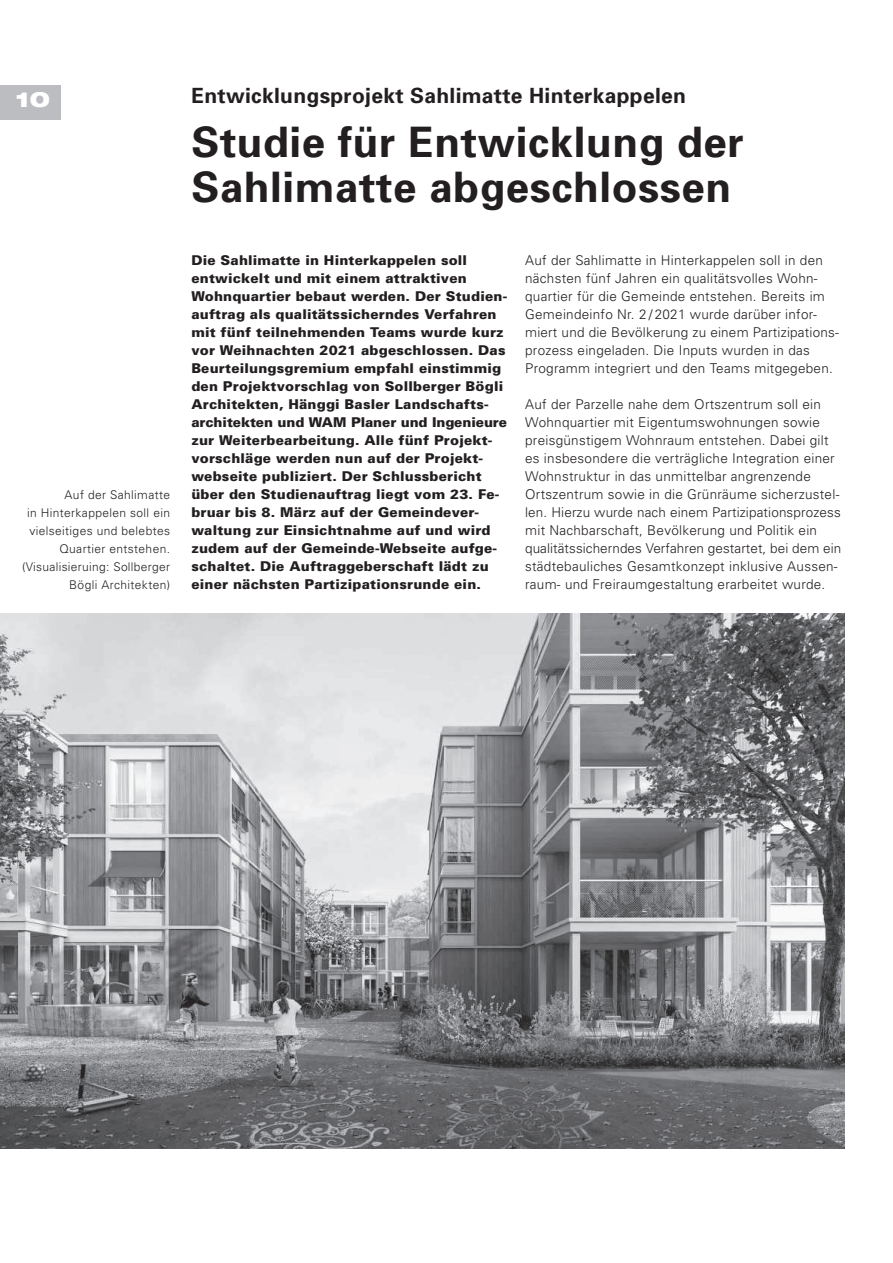
<style>
.page{position:relative;width:893px;height:1263px;background:#fff}
.page>*{position:absolute;margin:0;border:0;box-sizing:border-box;transform-origin:0 0}
.t1{font:700 42px/45px "Univers";letter-spacing:.015em;color:#231f20}
.t2{font:700 21px "Univers";letter-spacing:.015em;color:#231f20}
.t3{font:900 expanded 21px "Helvetica Neue LT Com";color:#fff}
.t4{font:300 13.5px/18px "Univers";letter-spacing:.02em;color:#231f20}
.t5{font:900 13.5px/18px "Univers";letter-spacing:.015em;color:#231f20}
.t6{font:300 12px/18px "Univers";letter-spacing:.03em;color:#231f20;text-align:right}
</style>
<div class="page">
<div style="left:0;top:85px;width:61px;height:35px;background:#bcbdc0"></div>
<img style="left:0;top:614px;width:844px;height:534px">
<h2 class="t3" style="left:15px;top:86px;width:36px">10</h2>
<h2 class="t2" style="left:191px;top:83px;width:496px">Entwicklungsprojekt Sahlimatte Hinterkappelen</h2>
<h1 class="t1" style="left:191px;top:120px;width:554px">Studie für Entwicklung der<br>Sahlimatte abgeschlossen</h1>
<p class="t6" style="left:22px;top:486px;width:149px">Auf der Sahlimatte<br>in Hinterkappelen soll ein vielseitiges und belebtes<br>Quartier entstehen. (Visualisieruing: Sollberger<br>Bögli Architekten)</p>
<p class="t5" style="left:191px;top:251px;width:317px">Die Sahlimatte in Hinterkappelen soll entwickelt und mit einem attraktiven Wohnquartier bebaut werden. Der Studien&shy;auftrag als qualitätssicherndes Verfahren mit fünf teilnehmenden Teams wurde kurz vor Weihnachten 2021 abgeschlossen. Das Beurteilungsgremium empfahl einstimmig den Projektvorschlag von Sollberger Bögli Architekten, Hänggi Basler Landschafts&shy;architekten und WAM Planer und Ingenieure zur Weiterbearbeitung. Alle fünf Projekt&shy;vorschläge werden nun auf der Projekt&shy;webseite publiziert. Der Schlussbericht über den Studienauftrag liegt vom 23. Fe&shy;bruar bis 8. März auf der Gemeindever&shy;waltung zur Einsichtnahme auf und wird zudem auf der Gemeinde-Webseite aufge&shy;schaltet. Die Auftraggeberschaft lädt zu einer nächsten Partizipationsrunde ein.</p>
<p class="t4" style="left:525px;top:251px;width:315px">Auf der Sahlimatte in Hinterkappelen soll in den nächsten fünf Jahren ein qualitätsvolles Wohn&shy;quartier für die Gemeinde entstehen. Bereits im Gemeindeinfo Nr. 2 / 2021 wurde darüber infor&shy;miert und die Bevölkerung zu einem Partizipations&shy;prozess eingeladen. Die Inputs wurden in das Programm integriert und den Teams mitgegeben.</p>
<p class="t4" style="left:525px;top:395px;width:318px">Auf der Parzelle nahe dem Ortszentrum soll ein Wohnquartier mit Eigentumswohnungen sowie preisgünstigem Wohnraum entstehen. Dabei gilt es insbesondere die verträgliche Integration einer Wohnstruktur in das unmittelbar angrenzende Ortszentrum sowie in die Grünräume sicherzustel&shy;len. Hierzu wurde nach einem Partizipationsprozess mit Nachbarschaft, Bevölkerung und Politik ein qualitätssicherndes Verfahren gestartet, bei dem ein städtebauliches Gesamtkonzept inklusive Aussen&shy;raum- und Freiraumgestaltung erarbeitet wurde.</p>
</div>
